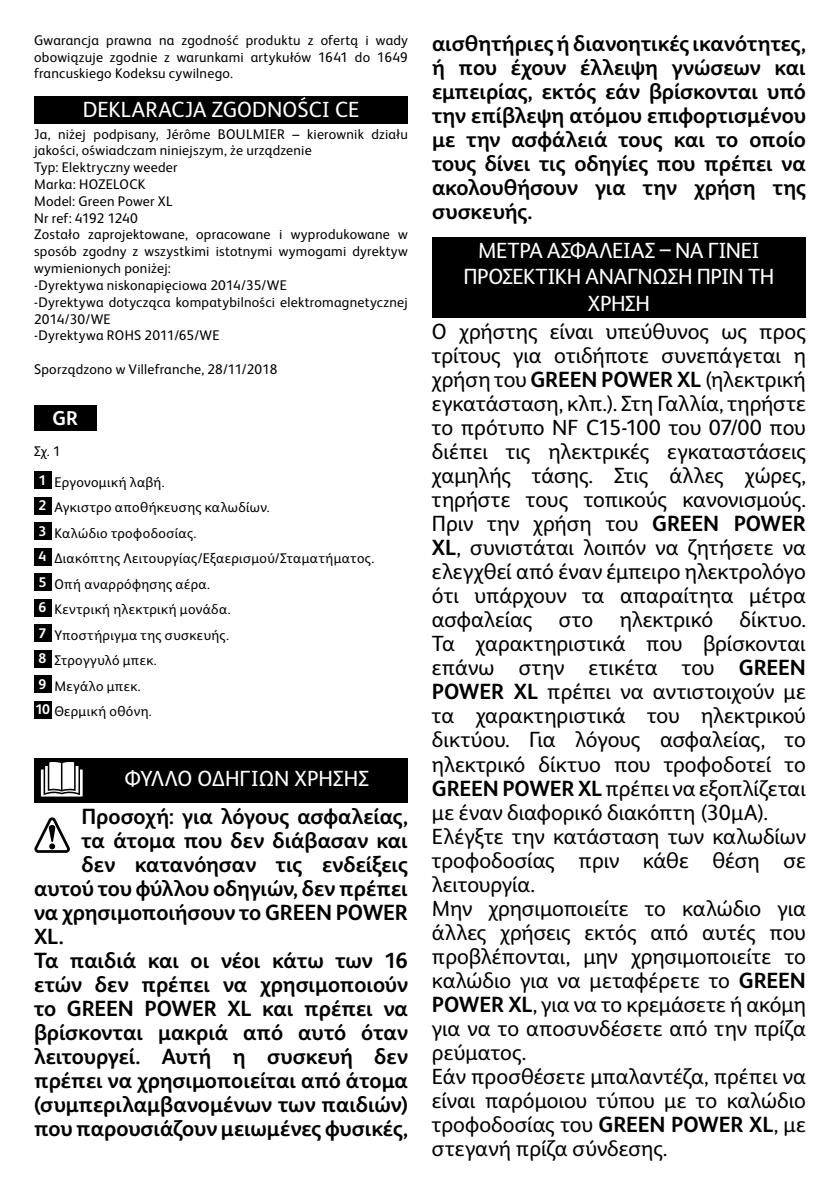
<style>
.page{position:relative;width:840px;height:1191px;background:#fff}
.page>*{position:absolute;margin:0;border:0;box-sizing:border-box;transform-origin:0 0}
.t1{font:22px/24px "FS Albert Pro";color:#000}
.t2{font:700 22px/24px "FS Albert Pro";letter-spacing:-.005em;color:#000;text-align:justify}
.t3{font:22px/26.4px "FS Albert Pro";letter-spacing:-.01em;color:#fff;text-align:center}
.t4{font:700 20px "FS Albert Pro";color:#fff}
.t5{font:14px/16.8px "FS Albert Pro";letter-spacing:.02em;color:#000}
.s1{font-weight:700}
</style>
<div class="page">
<div style="left:34px;top:96px;width:374px;height:28px;background:#000"></div>
<div style="left:34px;top:758px;width:374px;height:44px;background:#000"></div>
<div style="left:34px;top:405px;width:62px;height:25px;background:#000"></div>
<div style="left:34px;top:472px;width:17px;height:17px;background:#000"></div>
<div style="left:34px;top:497px;width:17px;height:17px;background:#000"></div>
<div style="left:34px;top:523px;width:17px;height:17px;background:#000"></div>
<div style="left:34px;top:548px;width:17px;height:17px;background:#000"></div>
<div style="left:34px;top:574px;width:17px;height:17px;background:#000"></div>
<div style="left:34px;top:599px;width:17px;height:17px;background:#000"></div>
<div style="left:34px;top:625px;width:17px;height:17px;background:#000"></div>
<div style="left:34px;top:650px;width:17px;height:17px;background:#000"></div>
<div style="left:34px;top:675px;width:17px;height:17px;background:#000"></div>
<div style="left:34px;top:701px;width:17px;height:17px;background:#000"></div>
<div style="left:40px;top:768px;width:43px;height:29px;background:#fff"></div>
<div style="left:39px;top:768px;width:45px;height:30px;border:2px solid #000"></div>
<svg style="left:43px;top:762px;width:38px;height:34px"></svg>
<svg style="left:34px;top:817px;width:36px;height:36px"></svg>
<div style="left:432px;top:237px;width:373px;height:80px;background:#000"></div>
<p class="t5" style="left:34px;top:31px;width:375px;text-align:justify">Gwarancja prawna na zgodność produktu z ofertą i wady obowiązuje zgodnie z warunkami artykułów 1641 do 1649 francuskiego Kodeksu cywilnego.</p>
<p class="t3" style="left:83px;top:95px;width:278px">DEKLARACJA ZGODNOŚCI CE</p>
<p class="t5" style="left:34px;top:124px;width:375px">Ja, niżej podpisany, Jérôme BOULMIER – kierownik działu jakości, oświadczam niniejszym, że urządzenie<br>Typ: Elektryczny weeder<br>Marka: HOZELOCK<br>Model: Green Power XL<br>Nr ref: 4192 1240<br>Zostało zaprojektowane, opracowane i wyprodukowane w sposób zgodny z wszystkimi istotnymi wymogami dyrektyw wymienionych poniżej:<br>-Dyrektywa niskonapięciowa 2014/35/WE<br>-Dyrektywa dotycząca kompatybilności elektromagnetycznej 2014/30/WE<br>-Dyrektywa ROHS 2011/65/WE</p>
<p class="t5" style="left:34px;top:360px;width:245px">Sporządzono w Villefranche, 28/11/2018</p>
<p class="t4" style="left:52px;top:403px;width:27px">GR</p>
<p class="t5" style="left:34px;top:441px;width:28px">Σχ. 1</p>
<p class="t5" style="left:35px;top:468px;width:340px;line-height:25.4px"><sup>1</sup> Εργονομική λαβή.<br><sup>2</sup> Aγκιστρο αποθήκευσης καλωδίων.<br><sup>3</sup> Καλώδιο τροφοδοσίας.<br><sup>4</sup> Διακόπτης Λειτουργίας/Εξαερισμού/Σταματήματος.<br><sup>5</sup> Οπή αναρρόφησης αέρα.<br><sup>6</sup> Κεντρική ηλεκτρική μονάδα.<br><sup>7</sup> Υποστήριγμα της συσκευής.<br><sup>8</sup> Στρογγυλό μπεκ.<br><sup>9</sup> Μεγάλο μπεκ.<br><sup>10</sup> Θερμική οθόνη.</p>
<p class="t3" style="left:125px;top:764px;width:246px">ΦΎΛΛΟ ΟΔΗΓΙΏΝ ΧΡΉΣΗΣ</p>
<p class="t2" style="left:81px;top:803px;width:328px">Προσοχή: για λόγους ασφαλείας,</p>
<p class="t2" style="left:81px;top:827px;width:328px">τα άτομα που δεν διάβασαν και</p>
<p class="t2" style="left:81px;top:851px;width:328px">δεν κατανόησαν τις ενδείξεις</p>
<p class="t2" style="left:34px;top:875px;width:375px">αυτού του φύλλου οδηγιών, δεν πρέπει</p>
<p class="t2" style="left:34px;top:899px;width:375px">να χρησιμοποιήσουν το GREEN POWER</p>
<p class="t2" style="left:34px;top:923px;width:31px">XL.</p>
<p class="t2" style="left:34px;top:947px;width:375px">Τα παιδιά και οι νέοι κάτω των 16</p>
<p class="t2" style="left:34px;top:971px;width:375px">ετών δεν πρέπει να χρησιμοποιούν</p>
<p class="t2" style="left:34px;top:995px;width:375px">το GREEN POWER XL και πρέπει να</p>
<p class="t2" style="left:34px;top:1019px;width:375px">βρίσκονται μακριά από αυτό όταν</p>
<p class="t2" style="left:34px;top:1043px;width:375px">λειτουργεί. Αυτή η συσκευή δεν</p>
<p class="t2" style="left:34px;top:1067px;width:375px">πρέπει να χρησιμοποιείται από άτομα</p>
<p class="t2" style="left:34px;top:1091px;width:375px">(συμπεριλαμβανομένων των παιδιών)</p>
<p class="t2" style="left:34px;top:1115px;width:375px">που παρουσιάζουν μειωμένες φυσικές,</p>
<p class="t2" style="left:432px;top:30px;width:375px">αισθητήριες ή διανοητικές ικανότητες, ή που έχουν έλλειψη γνώσεων και εμπειρίας, εκτός εάν βρίσκονται υπό την επίβλεψη ατόμου επιφορτισμένου με την ασφάλειά τους και το οποίο τους δίνει τις οδηγίες που πρέπει να ακολουθήσουν για την χρήση της συσκευής.</p>
<p class="t3" style="left:463px;top:235px;width:312px">ΜΕΤΡΑ ΑΣΦΑΛΕΙΑΣ – ΝΑ ΓΙΝΕΙ<br>ΠΡΟΣΕΚΤΙΚΗ ΑΝΑΓΝΩΣΗ ΠΡΙΝ ΤΗ<br>ΧΡΗΣΗ</p>
<p class="t1" style="left:432px;top:318px;width:375px">Ο χρήστης είναι υπεύθυνος ως προς τρίτους για οτιδήποτε συνεπάγεται η χρήση του <span class="s1">GREEN POWER XL</span> (ηλεκτρική εγκατάσταση, κλπ.). Στη Γαλλία, τηρήστε το πρότυπο NF C15-100 του 07/00 που διέπει τις ηλεκτρικές εγκαταστάσεις χαμηλής τάσης. Στις άλλες χώρες, τηρήστε τους τοπικούς κανονισμούς.<br>Πριν την χρήση του <span class="s1">GREEN POWER XL</span>, συνιστάται λοιπόν να ζητήσετε να ελεγχθεί από έναν έμπειρο ηλεκτρολόγο ότι υπάρχουν τα απαραίτητα μέτρα ασφαλείας στο ηλεκτρικό δίκτυο.<br>Τα χαρακτηριστικά που βρίσκονται επάνω στην ετικέτα του <span class="s1">GREEN POWER XL</span> πρέπει να αντιστοιχούν με τα χαρακτηριστικά του ηλεκτρικού δικτύου. Για λόγους ασφαλείας, το ηλεκτρικό δίκτυο που τροφοδοτεί το <span class="s1">GREEN POWER XL</span> πρέπει να εξοπλίζεται με έναν διαφορικό διακόπτη (30μΑ).<br>Ελέγξτε την κατάσταση των καλωδίων τροφοδοσίας πριν κάθε θέση σε λειτουργία.<br>Μην χρησιμοποιείτε το καλώδιο για άλλες χρήσεις εκτός από αυτές που προβλέπονται, μην χρησιμοποιείτε το καλώδιο για να μεταφέρετε το <span class="s1">GREEN POWER XL</span>, για να το κρεμάσετε ή ακόμη για να το αποσυνδέσετε από την πρίζα ρεύματος.<br>Εάν προσθέσετε μπαλαντέζα, πρέπει να είναι παρόμοιου τύπου με το καλώδιο τροφοδοσίας του <span class="s1">GREEN POWER XL</span>, με στεγανή πρίζα σύνδεσης.</p>
</div>
